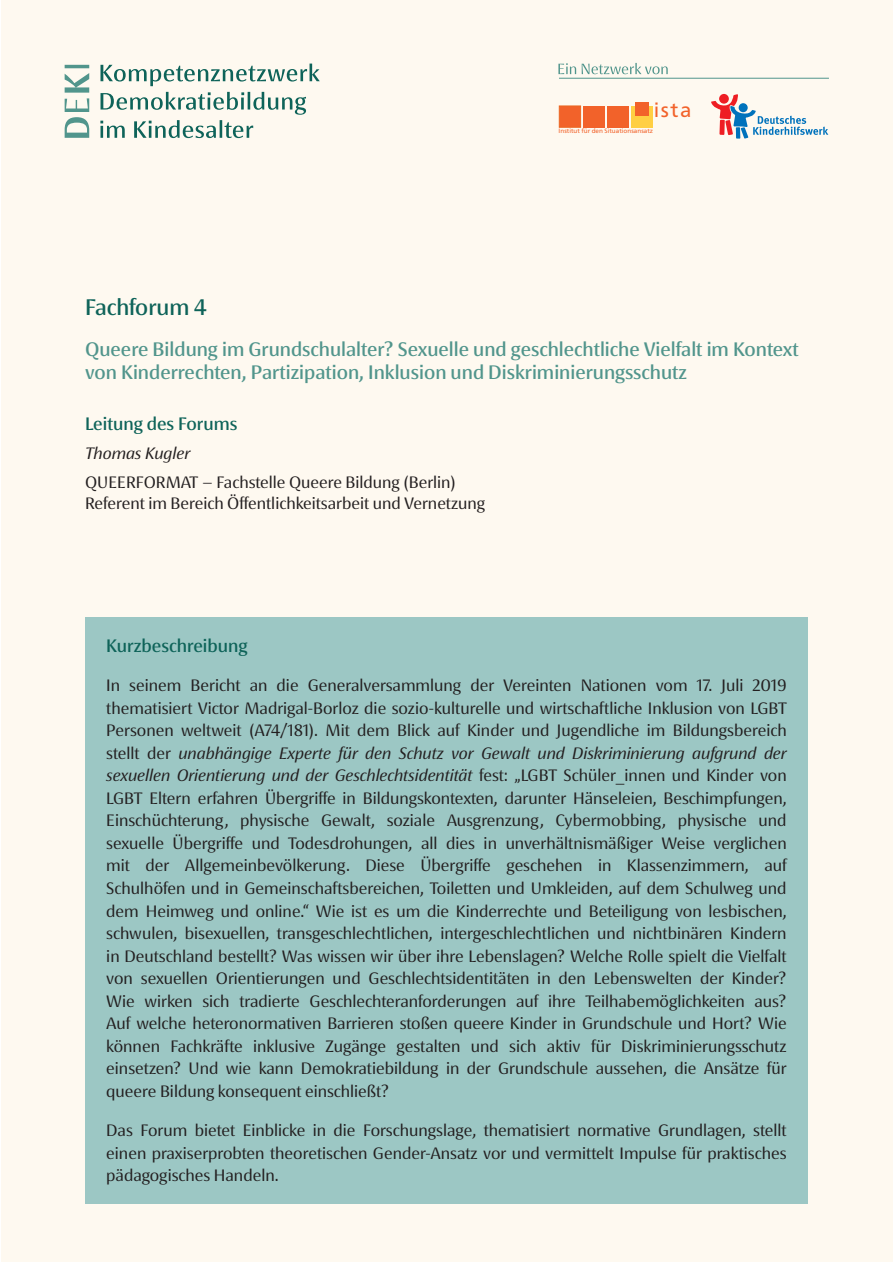
<style>
.page{position:relative;width:893px;height:1263px;background:#fff}
.page>*{position:absolute;margin:0;border:0;box-sizing:border-box;transform-origin:0 0}
.t1{font:600 22.5px "Koning Display";color:#0e6359}
.t2{font:20.4px "Frutiger Neue 1450 Pro";color:#f2622a}
.t3{font:600 19.5px/23.4px "Koning Display";color:#51958c}
.t4{font:600 18px "Koning Display";color:#0e6359}
.t5{font:16.5px/22.5px "Koning Display";color:#231f20;text-align:justify}
.t6{font:italic 16.5px "Koning Display";color:#231f20}
.t7{font:6.3px "Frutiger Neue 1450 Pro";color:#f2622a}
.s1{font-style:italic}
</style>
<div class="page">
<div style="left:1px;top:1px;width:891px;height:1261px;background:#fef9f0"></div>
<svg style="left:65px;top:65px;width:24px;height:73px"></svg>
<svg style="left:100px;top:92px;width:206px;height:46px"></svg>
<svg style="left:101px;top:64px;width:219px;height:22px"></svg>
<svg style="left:558px;top:63px;width:18px;height:11px"></svg>
<svg style="left:582px;top:63px;width:86px;height:11px"></svg>
<hr style="left:559px;top:78px;width:270px;height:1px;background:#51958c">
<div style="left:559px;top:106px;width:22px;height:21px;background:#f2622a;border:1px solid #eb6823"></div>
<div style="left:583px;top:106px;width:22px;height:21px;background:#f2622a"></div>
<div style="left:607px;top:106px;width:22px;height:21px;background:#f2622a"></div>
<div style="left:631px;top:106px;width:22px;height:21px;background:#ffcf43"></div>
<div style="left:635px;top:102px;width:13px;height:13px;background:#f2622a"></div>
<svg style="left:711px;top:94px;width:117px;height:45px"></svg>
<div style="left:85px;top:617px;width:723px;height:586px;background:#9cc7c4"></div>
<p class="t2" style="left:654px;top:94px;width:39px">ista</p>
<p class="t7" style="left:559px;top:127px;width:96px">Institut für den Situationsansatz</p>
<h1 class="t1" style="left:85px;top:293px;width:123px">Fachforum 4</h1>
<p class="t3" style="left:85px;top:337px;width:715px">Queere Bildung im Grundschulalter? Sexuelle und geschlechtliche Vielfalt im Kontext von Kinderrechten, Partizipation, Inklusion und Diskriminierungsschutz</p>
<p class="t4" style="left:85px;top:413px;width:154px">Leitung des Forums</p>
<p class="t6" style="left:85px;top:443px;width:107px">Thomas Kugler</p>
<p class="t5" style="left:85px;top:472px;width:402px;line-height:20.5px">QUEERFORMAT - Fachstelle Queere Bildung (Berlin)<br>Referent im Bereich Öffentlichkeitsarbeit und Vernetzung</p>
<p class="t4" style="left:106px;top:634px;width:143px">Kurzbeschreibung</p>
<p class="t5" style="left:106px;top:674px;width:682px">In seinem Bericht an die Generalversammlung der Vereinten Nationen vom 17. Juli 2019 thematisiert Victor Madrigal-Borloz die sozio-kulturelle und wirtschaftliche Inklusion von LGBT Personen weltweit (A74/181). Mit dem Blick auf Kinder und Jugendliche im Bildungsbereich stellt der <span class="s1">unabhängige Experte für den Schutz vor Gewalt und Diskriminierung aufgrund der sexuellen Orientierung und der Geschlechtsidentität</span> fest: „LGBT Schüler_innen und Kinder von LGBT Eltern erfahren Übergriffe in Bildungskontexten, darunter Hänseleien, Beschimpfungen, Einschüchterung, physische Gewalt, soziale Ausgrenzung, Cybermobbing, physische und sexuelle Übergriffe und Todesdrohungen, all dies in unverhältnismäßiger Weise verglichen mit der Allgemeinbevölkerung. Diese Übergriffe geschehen in Klassenzimmern, auf Schulhöfen und in Gemeinschaftsbereichen, Toiletten und Umkleiden, auf dem Schulweg und dem Heimweg und online.“ Wie ist es um die Kinderrechte und Beteiligung von lesbischen, schwulen, bisexuellen, transgeschlechtlichen, intergeschlechtlichen und nichtbinären Kindern in Deutschland bestellt? Was wissen wir über ihre Lebenslagen? Welche Rolle spielt die Vielfalt von sexuellen Orientierungen und Geschlechtsidentitäten in den Lebenswelten der Kinder?<br>Wie wirken sich tradierte Geschlechteranforderungen auf ihre Teilhabemöglichkeiten aus?<br>Auf welche heteronormativen Barrieren stoßen queere Kinder in Grundschule und Hort? Wie können Fachkräfte inklusive Zugänge gestalten und sich aktiv für Diskriminierungsschutz einsetzen? Und wie kann Demokratiebildung in der Grundschule aussehen, die Ansätze für queere Bildung konsequent einschließt?</p>
<p class="t5" style="left:106px;top:1118px;width:682px">Das Forum bietet Einblicke in die Forschungslage, thematisiert normative Grundlagen, stellt einen praxiserprobten theoretischen Gender-Ansatz vor und vermittelt Impulse für praktisches pädagogisches Handeln.</p>
</div>
